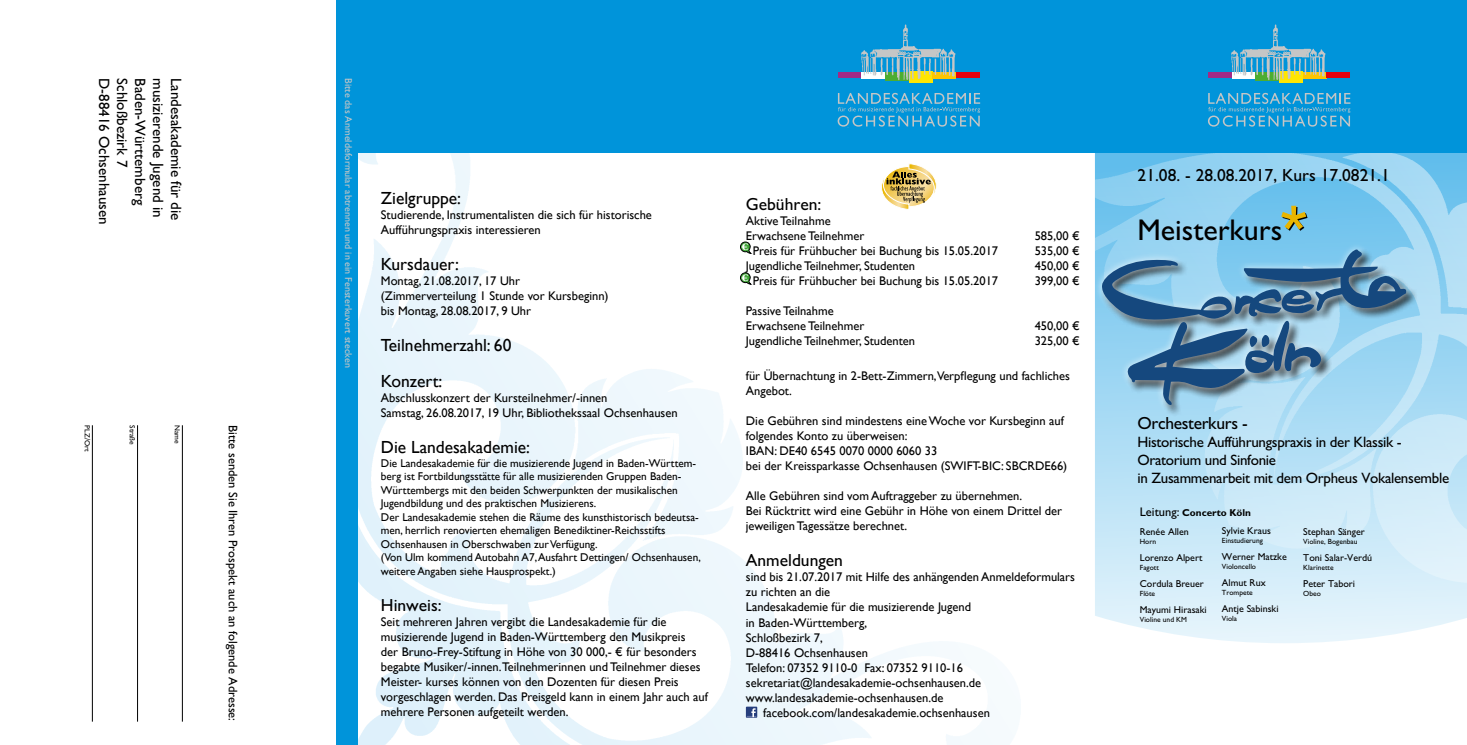
<style>
.page{position:relative;width:1467px;height:745px;background:#fff}
.page>*{position:absolute;margin:0;border:0;box-sizing:border-box;transform-origin:0 0}
.t1{font:30px "M Gill Sans";color:#000}
.t2{font:17.5px/36px "Gill Sans";color:#000}
.t3{font:17.5px "M Gill Sans";color:#000}
.t4{font:17.5px "M Gill Sans";letter-spacing:-.02em;color:#000}
.t5{font:15px/18px "M Gill Sans";letter-spacing:-.02em;color:#000}
.t6{font:15px "M Gill Sans";color:#000}
.t7{font:12.5px/15px "Gill Sans";color:#000}
.t8{font:12.5px "M Gill Sans";color:#000}
.t9{font:11.25px/13.5px "Gill Sans";color:#000}
.t10{font:700 10.38px "Minion Pro";color:#fff;scale:1.35 1}
.t11{font:10px "M Gill Sans";color:#000}
.t12{font:10px "M Gill Sans";color:#c5c6c6}
.t13{font:700 10px/18.6px "M Gill Sans";color:#000}
.t14{font:7.5px "M Gill Sans";color:#000}
.s1{font-weight:400;font-size:12.5px}
.s2{font-weight:400}
</style>
<div class="page">
<img style="left:358px;top:152px;width:662px;height:592px">
<div style="left:337px;top:0;width:21px;height:744px;background:#0094da"></div>
<hr style="left:182px;top:425px;width:1px;height:296px;background:#000">
<hr style="left:137px;top:425px;width:1px;height:296px;background:#000">
<hr style="left:92px;top:425px;width:1px;height:296px;background:#000">
<div style="left:746px;top:706px;width:11px;height:11px;background:#263e7d"></div>
<svg style="left:751px;top:708px;width:5px;height:8px"></svg>
<img style="left:1095px;top:152px;width:372px;height:490px">
<div style="left:358px;top:0;width:1109px;height:152px;background:#0094da"></div>
<svg style="left:1208px;top:93px;width:142px;height:35px"></svg>
<div style="left:1208px;top:72px;width:24px;height:5px;background:#a32986"></div>
<div style="left:1279px;top:72px;width:24px;height:11px;background:#ffe500"></div>
<div style="left:1326px;top:72px;width:24px;height:5px;background:#e3000f"></div>
<img style="left:1229px;top:24px;width:98px;height:57px">
<svg style="left:838px;top:93px;width:142px;height:35px"></svg>
<div style="left:838px;top:72px;width:23px;height:5px;background:#a32986"></div>
<div style="left:909px;top:72px;width:23px;height:11px;background:#ffe500"></div>
<div style="left:956px;top:72px;width:24px;height:5px;background:#e3000f"></div>
<img style="left:859px;top:24px;width:97px;height:57px">
<svg style="left:881px;top:162px;width:56px;height:48px"></svg>
<svg style="left:1281px;top:206px;width:26px;height:25px"></svg>
<div style="left:1101px;top:248px;width:317px;height:168px;background:#000;opacity:.81"></div>
<div style="left:1094px;top:241px;width:320px;height:171px;background:#fff;opacity:.75"></div>
<svg style="left:1101px;top:249px;width:305px;height:156px;background:#76a7c6"></svg>
<svg style="left:740px;top:241px;width:12px;height:13px"></svg>
<svg style="left:740px;top:272px;width:12px;height:13px"></svg>
<p class="t6" style="left:113px;top:78px;width:148px;rotate:90deg">D-88416 Ochsenhausen</p>
<p class="t6" style="left:131px;top:78px;width:91px;rotate:90deg">Schloßbezirk 7</p>
<p class="t6" style="left:149px;top:78px;width:128px;rotate:90deg">Baden-Württemberg</p>
<p class="t6" style="left:167px;top:78px;width:141px;rotate:90deg">musizierende Jugend in</p>
<p class="t6" style="left:185px;top:78px;width:144px;rotate:90deg">Landesakademie für die</p>
<p class="t14" style="left:92px;top:425px;width:28px;rotate:90deg">PLZ/Ort</p>
<p class="t14" style="left:137px;top:425px;width:21px;rotate:90deg">Straße</p>
<p class="t14" style="left:182px;top:425px;width:20px;rotate:90deg">Name</p>
<p class="t8" style="left:240px;top:425px;width:297px;rotate:90deg">Bitte senden Sie Ihren Prospekt auch an folgende Adresse:</p>
<p class="t12" style="left:354px;top:78px;width:291px;rotate:90deg">Bitte das Anmeldeformular abtrennen und in ein Fensterkuvert stecken</p>
<h2 class="t2" style="left:381px;top:180px;width:82px">Zielgruppe:</h2>
<p class="t7" style="left:381px;top:207px;width:273px">Studierende, Instrumentalisten die sich für historische<br>Aufführungspraxis interessieren</p>
<h2 class="t2" style="left:381px;top:246px;width:80px">Kursdauer:</h2>
<p class="t7" style="left:381px;top:273px;width:229px">Montag, 21.08.2017, 17 Uhr (Zimmerverteilung 1 Stunde vor Kursbeginn) bis Montag, 28.08.2017, 9 Uhr</p>
<h2 class="t2" style="left:381px;top:327px;width:132px">Teilnehmerzahl: 60<br>Konzert:</h2>
<p class="t7" style="left:381px;top:390px;width:298px">Abschlusskonzert der Kursteilnehmer/-innen<br>Samstag, 26.08.2017, 19 Uhr, Bibliothekssaal Ochsenhausen</p>
<h2 class="t2" style="left:381px;top:429px;width:151px">Die Landesakademie:</h2>
<p class="t9" style="left:381px;top:456px;width:321px">Die Landesakademie für die musizierende Jugend in Baden-Württem&shy;berg ist Fortbildungsstätte für alle musizierenden Gruppen Baden-Württembergs mit den beiden Schwerpunkten der musikalischen Jugendbildung und des praktischen Musizierens.<br>Der Landesakademie stehen die Räume des kunsthistorisch bedeutsa&shy;men, herrlich renovierten ehemaligen Benediktiner-Reichsstifts Ochsenhausen in Oberschwaben zur Verfügung.<br>(Von Ulm kommend Autobahn A7, Ausfahrt Dettingen/ Ochsenhausen, weitere Angaben siehe Hausprospekt.)</p>
<h2 class="t3" style="left:381px;top:594px;width:62px">Hinweis:</h2>
<p class="t7" style="left:381px;top:613px;width:329px">Seit mehreren Jahren vergibt die Landesakademie für die musizierende Jugend in Baden-Württemberg den Musikpreis<br>der Bruno-Frey-Stiftung in Höhe von 30 000,- € für besonders begabte Musiker/-innen.Teilnehmerinnen und Teilnehmer dieses Meister- kurses können von den Dozenten für diesen Preis vorgeschlagen werden. Das Preisgeld kann in einem Jahr auch auf mehrere Personen aufgeteilt werden.</p>
<h2 class="t3" style="left:746px;top:194px;width:77px">Gebühren:</h2>
<p class="t7" style="left:746px;top:213px;width:120px">Aktive Teilnahme<br>Erwachsene Teilnehmer</p>
<p class="t7" style="left:1035px;top:228px;width:47px">585,00 €</p>
<p class="t10" style="left:741px;top:239px;width:7px">€</p>
<p class="t10" style="left:741px;top:270px;width:7px">€</p>
<p class="t7" style="left:753px;top:243px;width:247px">Preis für Frühbucher bei Buchung bis 15.05.2017</p>
<p class="t7" style="left:1035px;top:243px;width:47px">535,00 €</p>
<p class="t7" style="left:746px;top:258px;width:171px">Jugendliche Teilnehmer, Studenten</p>
<p class="t7" style="left:1035px;top:258px;width:47px">450,00 €</p>
<p class="t7" style="left:753px;top:273px;width:247px">Preis für Frühbucher bei Buchung bis 15.05.2017</p>
<p class="t7" style="left:1035px;top:273px;width:47px">399,00 €</p>
<p class="t7" style="left:746px;top:303px;width:120px">Passive Teilnahme<br>Erwachsene Teilnehmer</p>
<p class="t7" style="left:1035px;top:318px;width:47px">450,00 €</p>
<p class="t7" style="left:746px;top:333px;width:171px">Jugendliche Teilnehmer, Studenten</p>
<p class="t7" style="left:1035px;top:333px;width:47px">325,00 €</p>
<p class="t7" style="left:746px;top:368px;width:326px">für Übernachtung in 2-Bett-Zimmern,Verpflegung und fachliches<br>Angebot.</p>
<p class="t7" style="left:746px;top:413px;width:323px">Die Gebühren sind mindestens eine Woche vor Kursbeginn auf folgendes Konto zu überweisen:<br>IBAN: DE40 6545 0070 0000 6060 33<br>bei der Kreissparkasse Ochsenhausen (SWIFT-BIC: SBCRDE66)</p>
<p class="t7" style="left:746px;top:488px;width:318px">Alle Gebühren sind vom Auftraggeber zu übernehmen.<br>Bei Rücktritt wird eine Gebühr in Höhe von einem Drittel der jeweiligen Tagessätze berechnet.</p>
<h2 class="t3" style="left:746px;top:550px;width:99px">Anmeldungen</h2>
<p class="t7" style="left:746px;top:569px;width:331px">sind bis 21.07.2017 mit Hilfe des anhängenden Anmeldeformulars</p>
<p class="t7" style="left:746px;top:584px;width:86px">zu richten an die</p>
<p class="t7" style="left:746px;top:599px;width:227px">Landesakademie für die musizierende Jugend</p>
<p class="t7" style="left:746px;top:614px;width:123px">in Baden-Württemberg,</p>
<p class="t7" style="left:746px;top:629px;width:78px">Schloßbezirk 7,</p>
<p class="t7" style="left:746px;top:644px;width:124px">D-88416 Ochsenhausen</p>
<p class="t7" style="left:746px;top:659px;width:219px">Telefon: 07352 9110-0 Fax: 07352 9110-16</p>
<p class="t7" style="left:746px;top:674px;width:237px">sekretariat@landesakademie-ochsenhausen.de</p>
<p class="t7" style="left:746px;top:689px;width:199px">www.landesakademie-ochsenhausen.de</p>
<p class="t7" style="left:763px;top:704px;width:228px">facebook.com/landesakademie.ochsenhausen</p>
<h2 class="t3" style="left:1138px;top:165px;width:254px">21.08. - 28.08.2017, Kurs 17.0821.1</h2>
<h1 class="t1" style="left:1137px;top:212px;width:146px">Meisterkurs</h1>
<h2 class="t4" style="left:1137px;top:412px;width:112px">Orchesterkurs -</h2>
<p class="t5" style="left:1137px;top:432px;width:313px">Historische Aufführungspraxis in der Klassik -<br>Oratorium und Sinfonie<br>in Zusammenarbeit mit dem Orpheus Vokalensemble</p>
<p class="t13" style="left:1140px;top:503px;width:113px"><span class="s1">Leitung:</span> Concerto Köln<br><span class="s2">Renée Allen</span></p>
<p class="t14" style="left:1140px;top:537px;width:18px">Horn</p>
<p class="t11" style="left:1140px;top:551px;width:64px">Lorenzo Alpert</p>
<p class="t14" style="left:1140px;top:563px;width:21px">Fagott</p>
<p class="t11" style="left:1140px;top:577px;width:66px">Cordula Breuer</p>
<p class="t14" style="left:1140px;top:589px;width:17px">Flöte</p>
<p class="t11" style="left:1140px;top:603px;width:68px">Mayumi Hirasaki</p>
<p class="t14" style="left:1140px;top:615px;width:49px">Violine und KM</p>
<p class="t11" style="left:1222px;top:524px;width:50px">Sylvie Kraus</p>
<p class="t14" style="left:1222px;top:536px;width:43px">Einstudierung</p>
<p class="t11" style="left:1222px;top:550px;width:66px">Werner Matzke</p>
<p class="t14" style="left:1222px;top:562px;width:36px">Violoncello</p>
<p class="t11" style="left:1222px;top:576px;width:45px">Almut Rux</p>
<p class="t14" style="left:1222px;top:588px;width:32px">Trompete</p>
<p class="t11" style="left:1222px;top:602px;width:58px">Antje Sabinski</p>
<p class="t14" style="left:1222px;top:614px;width:17px">Viola</p>
<p class="t11" style="left:1303px;top:525px;width:63px">Stephan Sänger</p>
<p class="t14" style="left:1303px;top:536px;width:56px">Violine, Bogenbau</p>
<p class="t11" style="left:1303px;top:551px;width:70px">Toni Salar-Verdú</p>
<p class="t14" style="left:1303px;top:562px;width:32px">Klarinette</p>
<p class="t11" style="left:1303px;top:577px;width:53px">Peter Tabori</p>
<p class="t14" style="left:1303px;top:588px;width:19px">Obeo</p>
</div>
